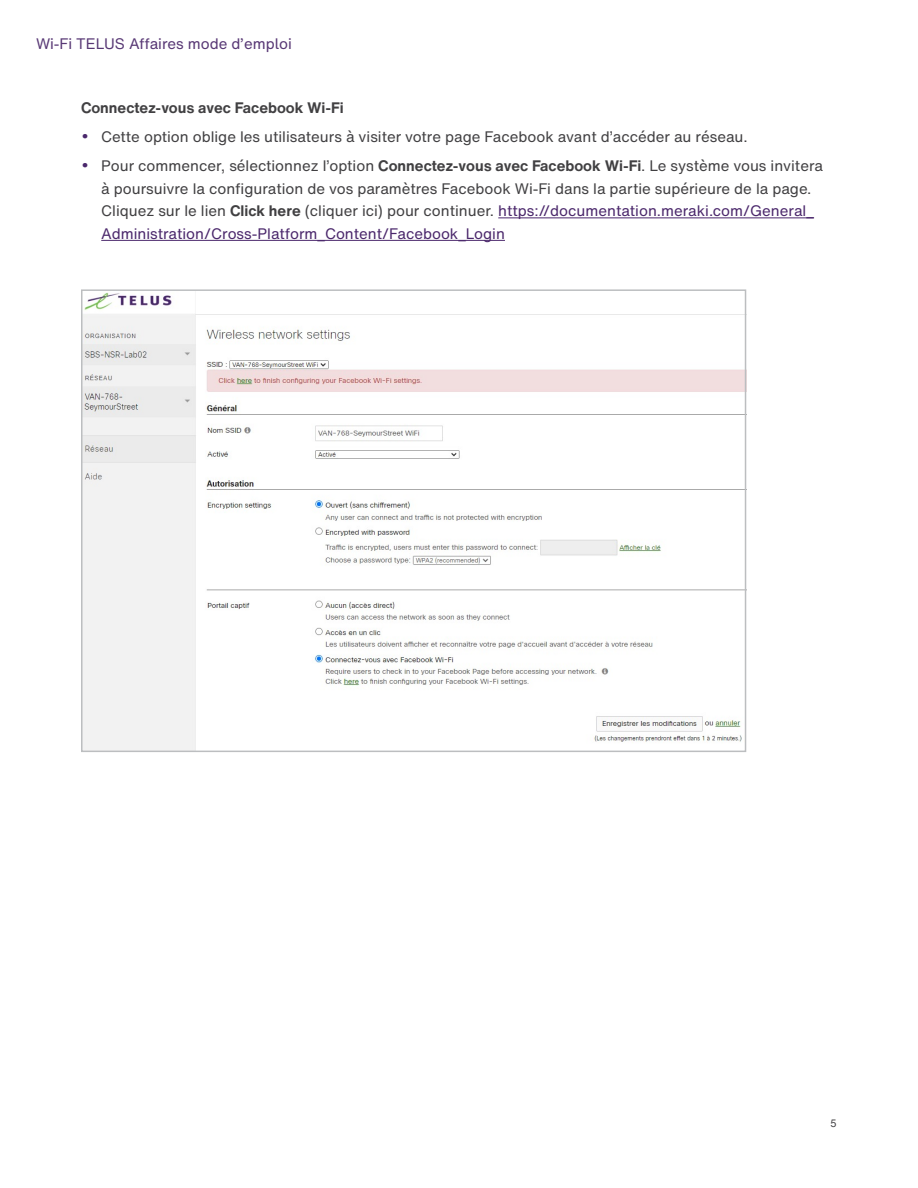
<style>
.page{position:relative;width:918px;height:1188px;background:#fff}
.page>*{position:absolute;margin:0;border:0;box-sizing:border-box;transform-origin:0 0}
.t1{font:15px/22.5px "Helvetica Now Text";color:#414042}
.Body{font:700 15px "Helvetica Now Text";color:#414042}
.t2{font:15px "Helvetica Now Text SA";color:#583875}
.t3{font:10.5px "Helvetica Now Text";color:#414042}
.s1{font-family:"Helvetica Now Text SA";font-size:21px;color:#4b286c}
.s2{font-weight:700}
.s3{color:#4b286c}
</style>
<div class="page">
<hr style="left:498px;top:217px;width:316px;height:1px;background:#4b286c">
<hr style="left:101px;top:240px;width:404px;height:1px;background:#4b286c">
<img style="left:84px;top:291px;width:663px;height:461px">
<div style="left:81px;top:289px;width:665px;height:463px;border:2px solid #bcbec0"></div>
<p class="t2" style="left:36px;top:34px;width:257px">Wi-Fi TELUS Affaires mode d’emploi</p>
<p class="Body" style="left:81px;top:97px;width:264px">Connectez-vous avec Facebook Wi-Fi</p>
<p class="t1" style="left:81px;top:126px;width:668px"><span class="s1">•</span> Cette option oblige les utilisateurs à visiter votre page Facebook avant d’accéder au réseau.</p>
<p class="t1" style="left:101px;top:155px;width:723px;text-indent:-20px"><span class="s1">•</span> Pour commencer, sélectionnez l’option <span class="s2">Connectez-vous avec Facebook Wi-Fi</span>. Le système vous invitera à poursuivre la configuration de vos paramètres Facebook Wi-Fi dans la partie supérieure de la page.<br>Cliquez sur le lien <span class="s2">Click here</span> (cliquer ici) pour continuer. <span class="s3">https://documentation.meraki.com/General_ Administration/Cross-Platform_Content/Facebook_Login</span></p>
<p class="t3" style="left:830px;top:1116px;width:8px">5</p>
</div>
